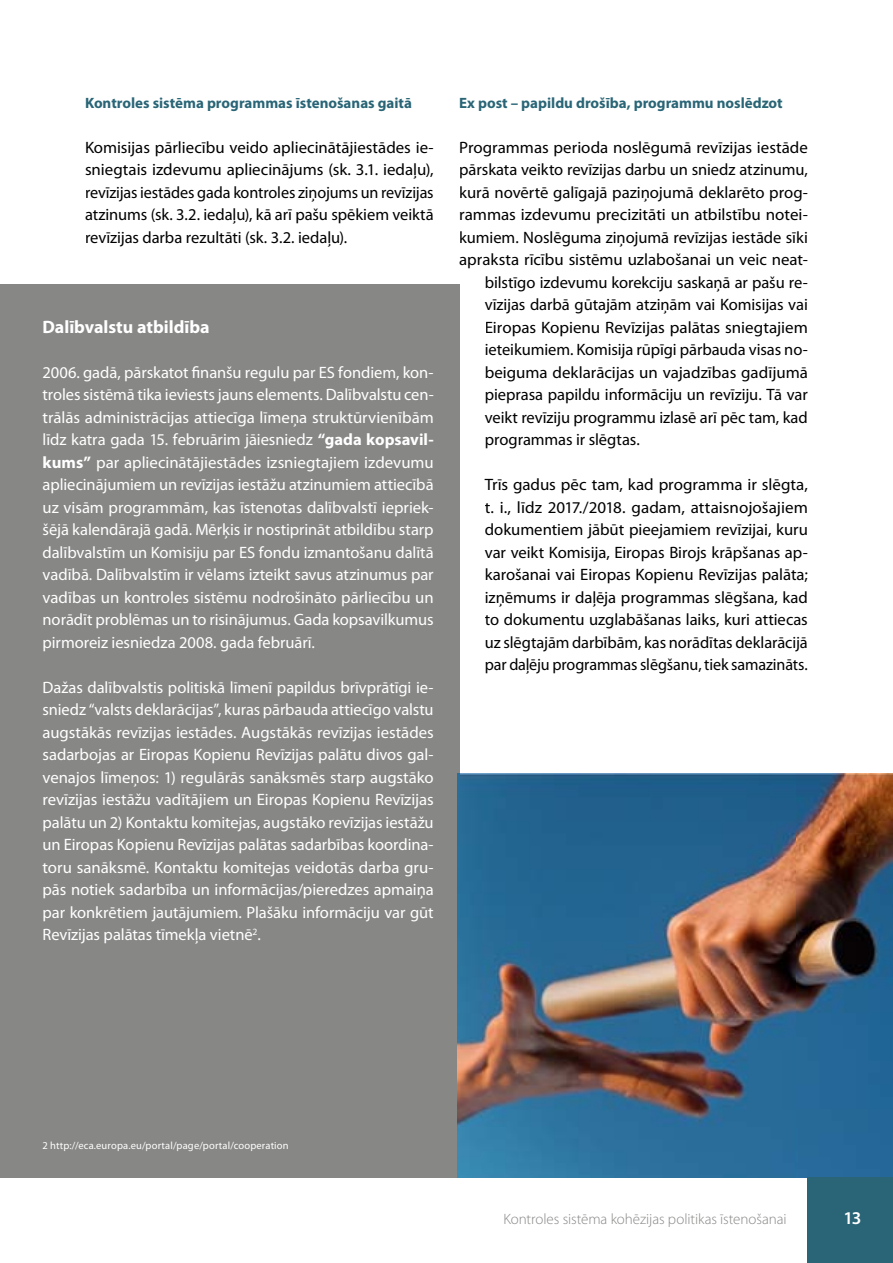
<style>
.page{position:relative;width:893px;height:1263px;background:#fff}
.page>*{position:absolute;margin:0;border:0;box-sizing:border-box;transform-origin:0 0}
.t1{font:700 18px "Myriad Pro";color:#fff}
.t2{font:600 18px "Myriad Pro";color:#fff}
.t3{font:16.5px/22.5px "Myriad Pro";letter-spacing:-.005em;color:#fff;text-align:justify}
.t4{font:16.5px/22.5px "Myriad Pro";letter-spacing:-.005em;color:#000;text-align:justify}
.t5{font:700 15px "Myriad Pro";color:#296576}
.t6{font:300 15px "Myriad Pro";letter-spacing:-.005em;color:#878786}
.t7{font:10.5px "Myriad Pro";letter-spacing:.015em;color:#fff}
.s1{font-weight:700}
</style>
<div class="page">
<div style="left:0;top:285px;width:459px;height:893px;background:#878786"></div>
<img style="left:457px;top:774px;width:436px;height:404px">
<div style="left:808px;top:1178px;width:85px;height:85px;background:#296576"></div>
<p class="t5" style="left:85px;top:94px;width:328px">Kontroles sistēma programmas īstenošanas gaitā</p>
<p class="t4" style="left:85px;top:136px;width:350px">Komisijas pārliecību veido apliecinātājiestādes ie&shy;sniegtais izdevumu apliecinājums (sk. 3.1. iedaļu), revīzijas iestādes gada kontroles ziņojums un revīzijas atzinums (sk. 3.2. iedaļu), kā arī pašu spēkiem veiktā revīzijas darba rezultāti (sk. 3.2. iedaļu).</p>
<p class="t1" style="left:43px;top:316px;width:169px">Dalībvalstu atbildība</p>
<p class="t3" style="left:43px;top:361px;width:393px">2006. gadā, pārskatot finanšu regulu par ES fondiem, kon&shy;troles sistēmā tika ieviests jauns elements. Dalībvalstu cen&shy;trālās administrācijas attiecīga līmeņa struktūrvienībām līdz katra gada 15. februārim jāiesniedz <span class="s1">“gada kopsavil&shy;kums”</span> par apliecinātājiestādes izsniegtajiem izdevumu apliecinājumiem un revīzijas iestāžu atzinumiem attiecībā uz visām programmām, kas īstenotas dalībvalstī iepriek&shy;šējā kalendārajā gadā. Mērķis ir nostiprināt atbildību starp dalībvalstīm un Komisiju par ES fondu izmantošanu dalītā vadībā. Dalībvalstīm ir vēlams izteikt savus atzinumus par vadības un kontroles sistēmu nodrošināto pārliecību un norādīt problēmas un to risinājumus. Gada kopsavilkumus pirmoreiz iesniedza 2008. gada februārī.</p>
<p class="t3" style="left:43px;top:676px;width:393px">Dažas dalībvalstis politiskā līmenī papildus brīvprātīgi ie&shy;sniedz “valsts deklarācijas”, kuras pārbauda attiecīgo valstu augstākās revīzijas iestādes. Augstākās revīzijas iestādes sadarbojas ar Eiropas Kopienu Revīzijas palātu divos gal&shy;venajos līmeņos: 1) regulārās sanāksmēs starp augstāko revīzijas iestāžu vadītājiem un Eiropas Kopienu Revīzijas palātu un 2) Kontaktu komitejas, augstāko revīzijas iestāžu un Eiropas Kopienu Revīzijas palātas sadarbības koordina&shy;toru sanāksmē. Kontaktu komitejas veidotās darba gru&shy;pās notiek sadarbība un informācijas/pieredzes apmaiņa par konkrētiem jautājumiem. Plašāku informāciju var gūt Revīzijas palātas tīmekļa vietnē<sup>2</sup>.</p>
<p class="t5" style="left:459px;top:94px;width:325px">Ex post – papildu drošība, programmu noslēdzot</p>
<p class="t4" style="left:459px;top:136px;width:350px">Programmas perioda noslēgumā revīzijas iestāde</p>
<p class="t4" style="left:459px;top:159px;width:350px">pārskata veikto revīzijas darbu un sniedz atzinumu,</p>
<p class="t4" style="left:459px;top:181px;width:350px">kurā novērtē galīgajā paziņojumā deklarēto prog-</p>
<p class="t4" style="left:459px;top:204px;width:350px">rammas izdevumu precizitāti un atbilstību notei-</p>
<p class="t4" style="left:459px;top:226px;width:350px">kumiem. Noslēguma ziņojumā revīzijas iestāde sīki</p>
<p class="t4" style="left:459px;top:249px;width:350px">apraksta rīcību sistēmu uzlabošanai un veic neat-</p>
<p class="t4" style="left:485px;top:271px;width:325px">bilstīgo izdevumu korekciju saskaņā ar pašu re-</p>
<p class="t4" style="left:485px;top:294px;width:325px">vīzijas darbā gūtajām atziņām vai Komisijas vai</p>
<p class="t4" style="left:485px;top:316px;width:325px">Eiropas Kopienu Revīzijas palātas sniegtajiem</p>
<p class="t4" style="left:485px;top:339px;width:325px">ieteikumiem. Komisija rūpīgi pārbauda visas no-</p>
<p class="t4" style="left:485px;top:361px;width:325px">beiguma deklarācijas un vajadzības gadījumā</p>
<p class="t4" style="left:485px;top:384px;width:325px">pieprasa papildu informāciju un revīziju. Tā var</p>
<p class="t4" style="left:485px;top:406px;width:325px">veikt revīziju programmu izlasē arī pēc tam, kad</p>
<p class="t4" style="left:485px;top:429px;width:157px">programmas ir slēgtas.</p>
<p class="t4" style="left:485px;top:474px;width:325px">Trīs gadus pēc tam, kad programma ir slēgta, t. i., līdz 2017./2018. gadam, attaisnojošajiem dokumentiem jābūt pieejamiem revīzijai, kuru var veikt Komisija, Eiropas Birojs krāpšanas ap&shy;karošanai vai Eiropas Kopienu Revīzijas palāta; izņēmums ir daļēja programmas slēgšana, kad to dokumentu uzglabāšanas laiks, kuri attiecas uz slēgtajām darbībām, kas norādītas deklarācijā par daļēju programmas slēgšanu, tiek samazināts.</p>
<p class="t7" style="left:43px;top:1140px;width:248px">2 http://eca.europa.eu/portal/page/portal/cooperation</p>
<p class="t6" style="left:503px;top:1210px;width:285px">Kontroles sistēma kohēzijas politikas īstenošanai</p>
<p class="t2" style="left:843px;top:1208px;width:20px">13</p>
</div>
